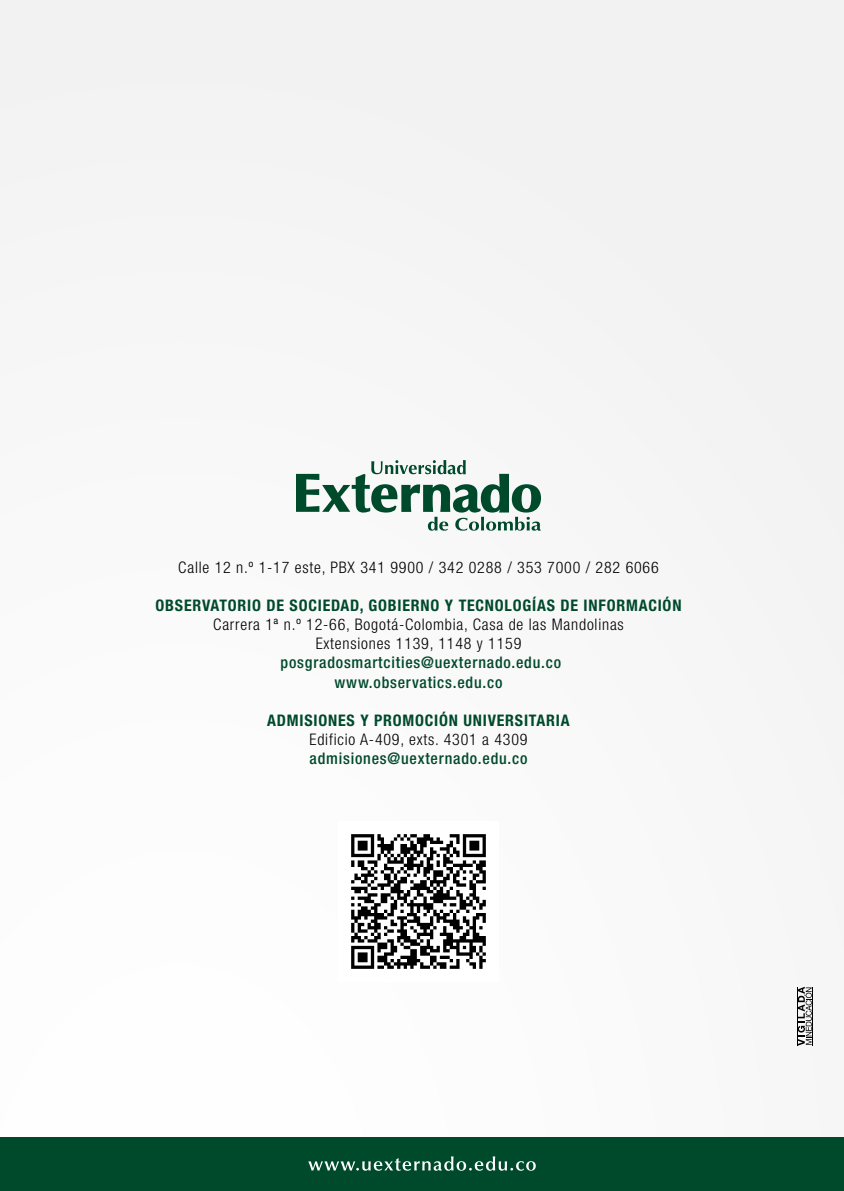
<style>
.page{position:relative;width:844px;height:1191px;background:#fff}
.page>*{position:absolute;margin:0;border:0;box-sizing:border-box;transform-origin:0 0}
.t1{font:300 condensed 15.92px/19.1px "Helvetica Neue LT Std";letter-spacing:.05em;color:#000;text-align:center}
.t2{font:700 condensed 15.92px "Helvetica Neue LT Std";letter-spacing:.05em;color:#004a2c}
.t3{font:500 condensed 15.92px/19.1px "Helvetica Neue LT Std";letter-spacing:.05em;color:#004a2c;text-align:center}
</style>
<div class="page">
<div style="left:0;top:0;width:843px;height:1046px;background:#f7f6f6"></div>
<div style="left:0;top:1137px;width:843px;height:54px;background:#004a2c"></div>
<svg style="left:308px;top:1156px;width:227px;height:14px"></svg>
<hr style="left:796px;top:986px;width:1px;height:59px;background:#000">
<hr style="left:812px;top:986px;width:1px;height:59px;background:#000">
<svg style="left:797px;top:986px;width:14px;height:59px"></svg>
<svg style="left:296px;top:460px;width:245px;height:70px"></svg>
<img style="left:338px;top:821px;width:160px;height:161px">
<p class="t1" style="left:178px;top:557px;width:482px">Calle 12 n.º 1-17 este, PBX 341 9900 / 342 0288 / 353 7000 / 282 6066</p>
<p class="t2" style="left:155px;top:595px;width:527px">OBSERVATORIO DE SOCIEDAD, GOBIERNO Y TECNOLOGÍAS DE INFORMACIÓN</p>
<p class="t1" style="left:213px;top:615px;width:412px">Carrera 1ª n.º 12-66, Bogotá-Colombia, Casa de las Mandolinas<br>Extensiones 1139, 1148 y 1159</p>
<p class="t3" style="left:280px;top:653px;width:282px">posgradosmartcities@uexternado.edu.co www.observatics.edu.co</p>
<p class="t2" style="left:267px;top:710px;width:304px">ADMISIONES Y PROMOCIÓN UNIVERSITARIA</p>
<p class="t1" style="left:309px;top:730px;width:219px">Edificio A-409, exts. 4301 a 4309</p>
<p class="t3" style="left:309px;top:749px;width:219px">admisiones@uexternado.edu.co</p>
</div>
